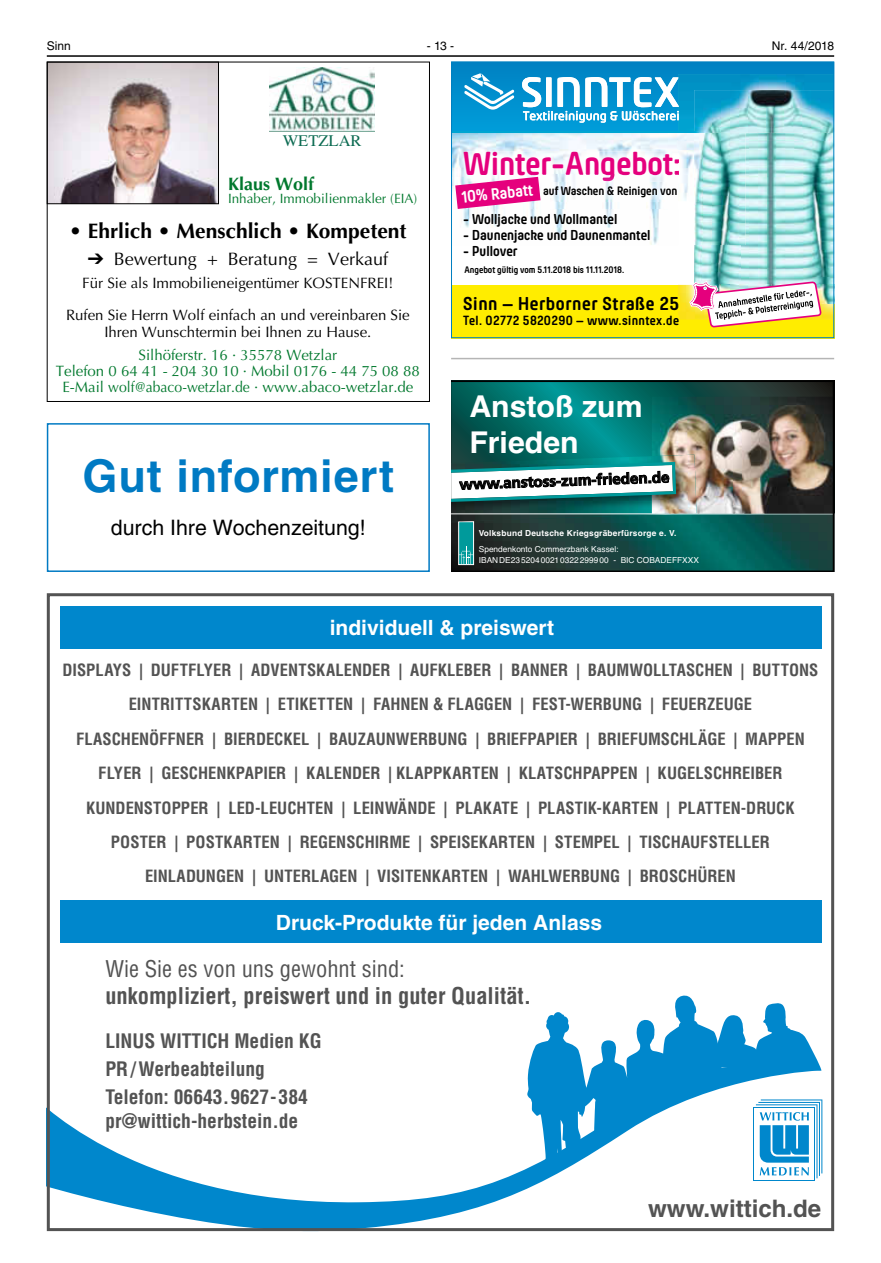
<style>
.page{position:relative;width:881px;height:1263px;background:#fff}
.page>*{position:absolute;margin:0;border:0;box-sizing:border-box;transform-origin:0 0}
.t1{font:700 45px "Helvetica LT";letter-spacing:.015em;color:#007ac3}
.t2{font:700 34.65px "Hansom FY";color:#e5007d}
.t3{font:700 30px/36px "Helvetica";color:#fff}
.t4{font:700 24.15px "Helvetica LT";color:#535353}
.t5{font:700 condensed 22.5px "Helvetica LT";color:#535353}
.t6{font:condensed 22.5px "Helvetica LT";color:#535353}
.t7{font:21.3px "Helvetica LT";color:#000}
.t8{font:700 21px "Helvetica LT";color:#fff}
.t9{font:700 21px "Optima LT";color:#000}
.t10{font:700 condensed 19.5px/27.9px "Helvetica LT";color:#535353}
.t11{font:700 19.5px "Hansom FY";letter-spacing:.03em;color:#000}
.t12{font:18px "Optima LT";color:#000}
.t13{font:700 18px "Optima LT";color:#00782d}
.t14{font:700 17.1px "Hansom FY";color:#fff}
.t15{font:700 condensed 16.5px/34.3px "Helvetica LT";color:#535353;text-align:center}
.t16{font:16.2px "Times LT";color:#0c6b52}
.t17{font:15px/32px "Optima LT";color:#000;text-align:center}
.t18{font:15px/16.2px "Optima LT";color:#00782d;text-align:center}
.t19{font:700 15px "Hansom FY";color:#000}
.t20{font:700 15px "Frutiger";color:#000}
.t21{font:700 13.95px "Hansom FY";letter-spacing:.03em;color:#000}
.t22{font:13.5px "Optima LT";color:#00782d}
.t23{font:700 12.75px "Hansom FY";color:#000}
.t24{font:12px "Helvetica LT";color:#000}
.t25{font:700 9.9px "Hansom FY";color:#000}
.t26{font:8.25px/10.8px "Helvetica";color:#fff}
.t27{font:700 8.25px "Helvetica";letter-spacing:.025em;color:#fff}
</style>
<div class="page">
<hr style="left:47px;top:55px;width:786px;height:2px;background:#000">
<img style="left:453px;top:133px;width:224px;height:112px">
<div style="left:451px;top:285px;width:382px;height:54px;background:#ffed00"></div>
<img style="left:464px;top:152px;width:213px;height:24px">
<img style="left:541px;top:181px;width:136px;height:27px">
<img style="left:532px;top:175px;width:145px;height:6px">
<img style="left:678px;top:285px;width:153px;height:35px">
<img style="left:677px;top:133px;width:16px;height:42px">
<img style="left:683px;top:175px;width:5px;height:26px">
<svg style="left:677px;top:152px;width:1px;height:23px"></svg>
<img style="left:740px;top:133px;width:91px;height:152px">
<img style="left:694px;top:245px;width:46px;height:36px">
<img style="left:693px;top:133px;width:52px;height:112px">
<img style="left:822px;top:285px;width:9px;height:19px">
<svg style="left:453px;top:64px;width:378px;height:69px;background:#3aa7d1"></svg>
<img style="left:688px;top:281px;width:134px;height:46px">
<div style="left:451px;top:62px;width:382px;height:276px;border:1px solid #0080c1"></div>
<svg style="left:454px;top:176px;width:87px;height:34px"></svg>
<div style="left:60px;top:606px;width:761px;height:42px;background:#0087cc"></div>
<div style="left:60px;top:901px;width:761px;height:42px;background:#0087cc"></div>
<svg style="left:51px;top:1111px;width:767px;height:116px"></svg>
<svg style="left:526px;top:995px;width:296px;height:183px"></svg>
<div style="left:47px;top:593px;width:786px;height:638px;border:3px solid #535353"></div>
<img style="left:49px;top:64px;width:168px;height:138px">
<div style="left:47px;top:62px;width:172px;height:142px;border:1px solid #000"></div>
<img style="left:269px;top:67px;width:106px;height:64px">
<div style="left:47px;top:62px;width:382px;height:340px;border:1px solid #000"></div>
<div style="left:47px;top:423px;width:382px;height:149px;border:2px solid #007ac3"></div>
<img style="left:451px;top:381px;width:382px;height:191px">
<hr style="left:451px;top:358px;width:382px;height:1px;background:#b5b5b5">
<p class="t24" style="left:47px;top:41px;width:26px">Sinn</p>
<p class="t24" style="left:426px;top:41px;width:29px">-13-</p>
<p class="t24" style="left:771px;top:41px;width:64px">Nr. 44/2018</p>
<p class="t16" style="left:282px;top:131px;width:80px">WETZLAR</p>
<p class="t13" style="left:228px;top:173px;width:87px">Klaus Wolf</p>
<p class="t22" style="left:228px;top:191px;width:191px">Inhaber, Immobilienmakler (EIA)</p>
<p class="t9" style="left:69px;top:218px;width:338px">• Ehrlich • Menschlich • Kompetent</p>
<p class="t12" style="left:88px;top:248px;width:301px">➔ Bewertung + Beratung = Verkauf</p>
<p class="t17" style="left:66px;top:268px;width:345px">Für Sie als Immobilieneigentümer KOSTENFREI!<br>Rufen Sie Herrn Wolf einfach an und vereinbaren Sie</p>
<p class="t17" style="left:104px;top:316px;width:268px">Ihren Wunschtermin bei Ihnen zu Hause.</p>
<p class="t18" style="left:56px;top:347px;width:365px">Silhöferstr. 16 · 35578 Wetzlar<br>Telefon 0 64 41 - 204 30 10 · Mobil 0176 - 44 75 08 88<br>E-Mail wolf@abaco-wetzlar.de · www.abaco-wetzlar.de</p>
<h2 class="t2" style="left:463px;top:143px;width:219px">Winter-Angebot:</h2>
<p class="t23" style="left:543px;top:183px;width:135px">auf Waschen &amp; Reinigen von</p>
<p class="t19" style="left:463px;top:210px;width:155px">- Wolljacke und Wollmantel</p>
<p class="t19" style="left:463px;top:226px;width:189px">- Daunenjacke und Daunenmantel</p>
<p class="t19" style="left:463px;top:243px;width:56px">- Pullover</p>
<p class="t14" style="left:460px;top:187px;width:74px;rotate:-6deg">10% Rabatt</p>
<p class="t25" style="left:464px;top:264px;width:161px">Angebot gültig vom 5.11.2018 bis 11.11.2018.</p>
<p class="t11" style="left:463px;top:292px;width:217px">Sinn – Herborner Straße 25</p>
<p class="t21" style="left:463px;top:312px;width:217px">Tel. 02772 5820290 – www.sinntex.de</p>
<h3 class="t3" style="left:469px;top:388px;width:175px">Anstoß zum<br>Frieden</h3>
<p class="t20" style="left:459px;top:476px;width:211px;rotate:-2deg">www.anstoss-zum-frieden.de</p>
<h1 class="t1" style="left:83px;top:450px;width:313px">Gut informiert</h1>
<p class="t7" style="left:111px;top:519px;width:256px">durch Ihre Wochenzeitung!</p>
<p class="t27" style="left:478px;top:528px;width:199px">Volksbund Deutsche Kriegsgräberfürsorge e. V.</p>
<p class="t26" style="left:478px;top:543px;width:221px">Spendenkonto Commerzbank Kassel:<br>IBANDE23520400210322299900 - BIC COBADEFFXXX</p>
<p class="t8" style="left:329px;top:615px;width:226px">individuell &amp; preiswert</p>
<p class="t15" style="left:63px;top:653px;width:757px">DISPLAYS | DUFTFLYER | ADVENTSKALENDER | AUFKLEBER | BANNER | BAUMWOLLTASCHEN | BUTTONS EINTRITTSKARTEN | ETIKETTEN | FAHNEN &amp; FLAGGEN | FEST-WERBUNG | FEUERZEUGE FLASCHENÖFFNER | BIERDECKEL | BAUZAUNWERBUNG | BRIEFPAPIER | BRIEFUMSCHLÄGE | MAPPEN FLYER | GESCHENKPAPIER | KALENDER | KLAPPKARTEN | KLATSCHPAPPEN | KUGELSCHREIBER KUNDENSTOPPER | LED-LEUCHTEN | LEINWÄNDE | PLAKATE | PLASTIK-KARTEN | PLATTEN-DRUCK POSTER | POSTKARTEN | REGENSCHIRME | SPEISEKARTEN | STEMPEL | TISCHAUFSTELLER EINLADUNGEN | UNTERLAGEN | VISITENKARTEN | WAHLWERBUNG | BROSCHÜREN</p>
<p class="t8" style="left:276px;top:910px;width:327px">Druck-Produkte für jeden Anlass</p>
<h3 class="t6" style="left:105px;top:955px;width:301px">Wie Sie es von uns gewohnt sind:</h3>
<h3 class="t5" style="left:105px;top:983px;width:427px">unkompliziert, preiswert und in guter Qualität.</h3>
<p class="t10" style="left:105px;top:1027px;width:218px">LINUS WITTICH Medien KG<br>PR/Werbeabteilung<br>Telefon: 06643.9627-384</p>
<p class="t10" style="left:105px;top:1107px;width:194px">pr@wittich-herbstein.de</p>
<h3 class="t4" style="left:647px;top:1194px;width:175px">www.wittich.de</h3>
</div>
